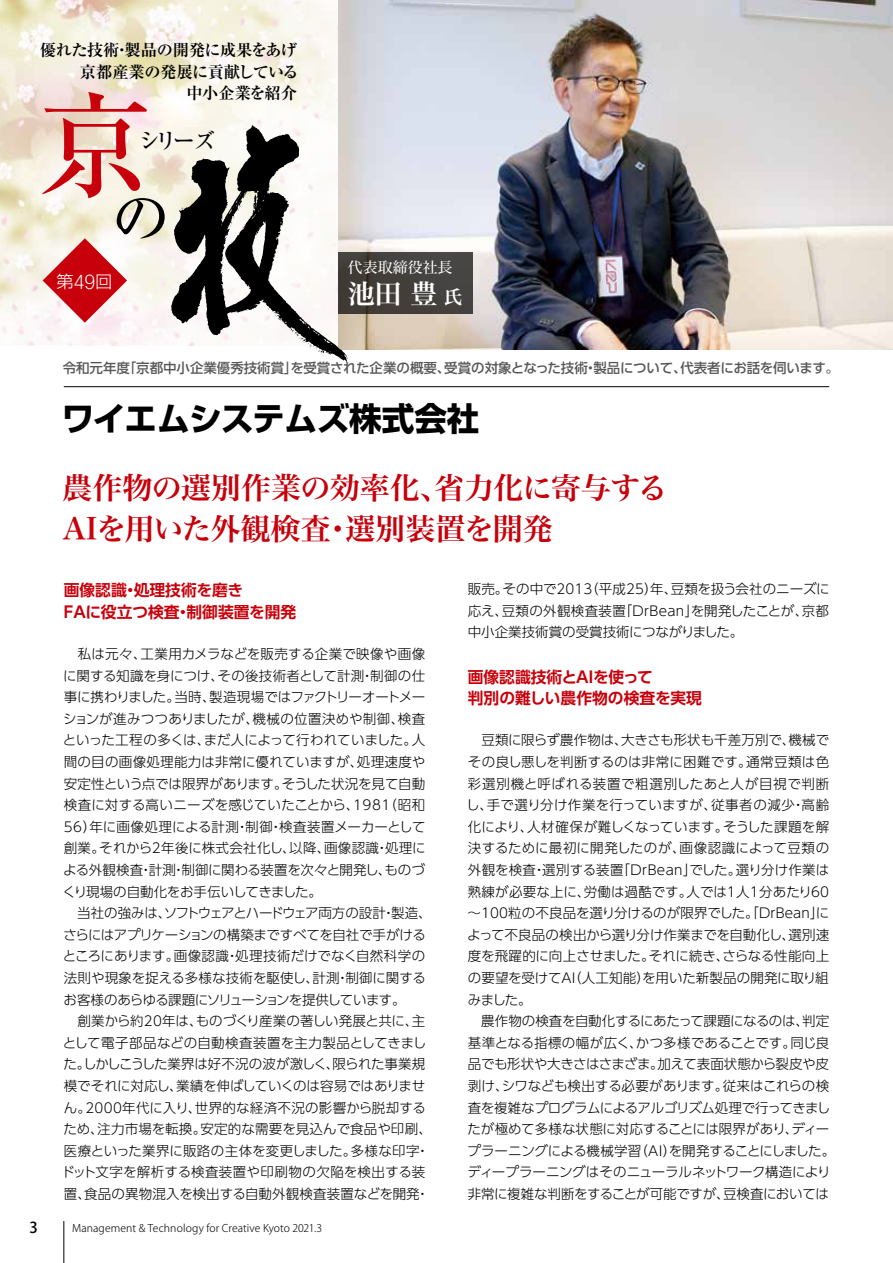
<style>
.page{position:relative;width:893px;height:1263px;background:#fff}
.page>*{position:absolute;margin:0;border:0;box-sizing:border-box;transform-origin:0 0}
.t1{font:500 113.85px "Ryumin Pro";color:#c7000b}
.t2{font:500 59.7px "Ryumin Pro";color:#000}
.t3{font:700 32.55px "Shin Go Pro";letter-spacing:-.015em;color:#000}
.t4{font:30px/40.5px "Hira Min Std W6";letter-spacing:-.02em;color:#c7000b}
.t5{font:27px "Hira Min Std W6";color:#fff}
.t6{font:500 22.5px "Ryumin Pro";color:#000}
.t7{font:300 17.25px "Shin Go Pro";color:#fff}
.t8{font:700 16.2px/21.6px "Ryumin Pro";letter-spacing:-.025em;color:#000;text-align:right}
.t9{font:700 15.75px/21.6px "UD Shin Go Pro De";color:#c7000b}
.t10{font:15px "Hira Min Std W4";color:#fff}
.t11{font:500 15px "Koz Go Pro";color:#000}
.t12{font:300 13.5px/21.6px "UD Shin Go Pr 6";color:#000}
.t13{font:500 13.5px "UD Shin Go Pro";letter-spacing:-.005em;color:#595757}
.t14{font:300 10.5px "Koz Go Pro";letter-spacing:.01em;color:#000}
.s1{font-family:"Ntoday Std Light KL";font-weight:400}
.s2{font-size:18.9px}
</style>
<div class="page">
<img style="left:0;top:0;width:338px;height:346px">
<hr style="left:64px;top:1221px;width:1px;height:42px;background:#000">
<svg style="left:43px;top:238px;width:84px;height:85px"></svg>
<hr style="left:64px;top:386px;width:765px;height:1px;background:#000">
<img style="left:338px;top:0;width:555px;height:349px">
<div style="left:338px;top:253px;width:135px;height:61px;background:#43403c"></div>
<svg style="left:171px;top:125px;width:177px;height:238px"></svg>
<p class="t8" style="left:40px;top:38px;width:260px">優れた技術・製品の開発に成果をあげ京都産業の発展に貢献している<br>中小企業を紹介</p>
<h1 class="t1" style="left:39px;top:56px;width:115px">京</h1>
<h3 class="t6" style="left:138px;top:123px;width:79px">シリーズ</h3>
<h2 class="t2" style="left:111px;top:171px;width:61px">の</h2>
<p class="t7" style="left:57px;top:267px;width:57px">第<span class="s1">49</span>回</p>
<p class="t10" style="left:348px;top:256px;width:107px">代表取締役社長</p>
<h3 class="t5" style="left:348px;top:275px;width:116px">池田 豊 <span class="s2">氏</span></h3>
<p class="t13" style="left:63px;top:357px;width:778px">令和元年度「京都中小企業優秀技術賞」を受賞された企業の概要、受賞の対象となった技術・製品について、代表者にお話を伺います。</p>
<h3 class="t3" style="left:62px;top:393px;width:419px">ワイエムシステムズ株式会社</h3>
<h3 class="t4" style="left:62px;top:468px;width:606px">農作物の選別作業の効率化、省力化に寄与する<br>AIを用いた外観検査・選別装置を開発</h3>
<p class="t9" style="left:64px;top:579px;width:234px">画像認識・処理技術を磨き<br>FAに役立つ検査・制御装置を開発</p>
<p class="t12" style="left:61px;top:642px;width:372px">　私は元々、工業用カメラなどを販売する企業で映像や画像に関する知識を身につけ、その後技術者として計測・制御の仕事に携わりました。当時、製造現場ではファクトリーオートメーションが進みつつありましたが、機械の位置決めや制御、検査といった工程の多くは、まだ人によって行われていました。人間の目の画像処理能力は非常に優れていますが、処理速度や安定性という点では限界があります。そうした状況を見て自動検査に対する高いニーズを感じていたことから、1981（昭和<br>56）年に画像処理による計測・制御・検査装置メーカーとして創業。それから2年後に株式会社化し、以降、画像認識・処理による外観検査・計測・制御に関わる装置を次々と開発し、ものづくり現場の自動化をお手伝いしてきました。<br>　当社の強みは、ソフトウェアとハードウェア両方の設計・製造、さらにはアプリケーションの構築まですべてを自社で手がけるところにあります。画像認識・処理技術だけでなく自然科学の法則や現象を捉える多様な技術を駆使し、計測・制御に関するお客様のあらゆる課題にソリューションを提供しています。<br>　創業から約20年は、ものづくり産業の著しい発展と共に、主として電子部品などの自動検査装置を主力製品としてきました。しかしこうした業界は好不況の波が激しく、限られた事業規模でそれに対応し、業績を伸ばしていくのは容易ではありません。2000年代に入り、世界的な経済不況の影響から脱却するため、注力市場を転換。安定的な需要を見込んで食品や印刷、医療といった業界に販路の主体を変更しました。多様な印字・ドット文字を解析する検査装置や印刷物の欠陥を検出する装置、食品の異物混入を検出する自動外観検査装置などを開発・</p>
<p class="t11" style="left:30px;top:1218px;width:10px">3</p>
<p class="t14" style="left:72px;top:1221px;width:251px">Management &amp; Technology for Creative Kyoto 2021.3</p>
<p class="t12" style="left:468px;top:578px;width:363px;text-align:justify">販売。その中で2013（平成25）年、豆類を扱う会社のニーズに応え、豆類の外観検査装置「DrBean」を開発したことが、京都中小企業技術賞の受賞技術につながりました。</p>
<p class="t9" style="left:468px;top:665px;width:236px">画像認識技術とＡＩを使って<br>判別の難しい農作物の検査を実現</p>
<p class="t12" style="left:466px;top:729px;width:370px">　豆類に限らず農作物は、大きさも形状も千差万別で、機械でその良し悪しを判断するのは非常に困難です。通常豆類は色彩選別機と呼ばれる装置で粗選別したあと人が目視で判断し、手で選り分け作業を行っていますが、従事者の減少・高齢化により、人材確保が難しくなっています。そうした課題を解決するために最初に開発したのが、画像認識によって豆類の外観を検査・選別する装置「DrBean」でした。選り分け作業は熟練が必要な上に、労働は過酷です。人では1人1分あたり60～100粒の不良品を選り分けるのが限界でした。「DrBean」によって不良品の検出から選り分け作業までを自動化し、選別速度を飛躍的に向上させました。それに続き、さらなる性能向上の要望を受けてAI（人工知能）を用いた新製品の開発に取り組みました。<br>　農作物の検査を自動化するにあたって課題になるのは、判定基準となる指標の幅が広く、かつ多様であることです。同じ良品でも形状や大きさはさまざま。加えて表面状態から裂皮や皮剥け、シワなども検出する必要があります。従来はこれらの検査を複雑なプログラムによるアルゴリズム処理で行ってきましたが極めて多様な状態に対応することには限界があり、ディープラーニングによる機械学習（AI）を開発することにしました。ディープラーニングはそのニューラルネットワーク構造により非常に複雑な判断をすることが可能ですが、豆検査においては</p>
</div>
